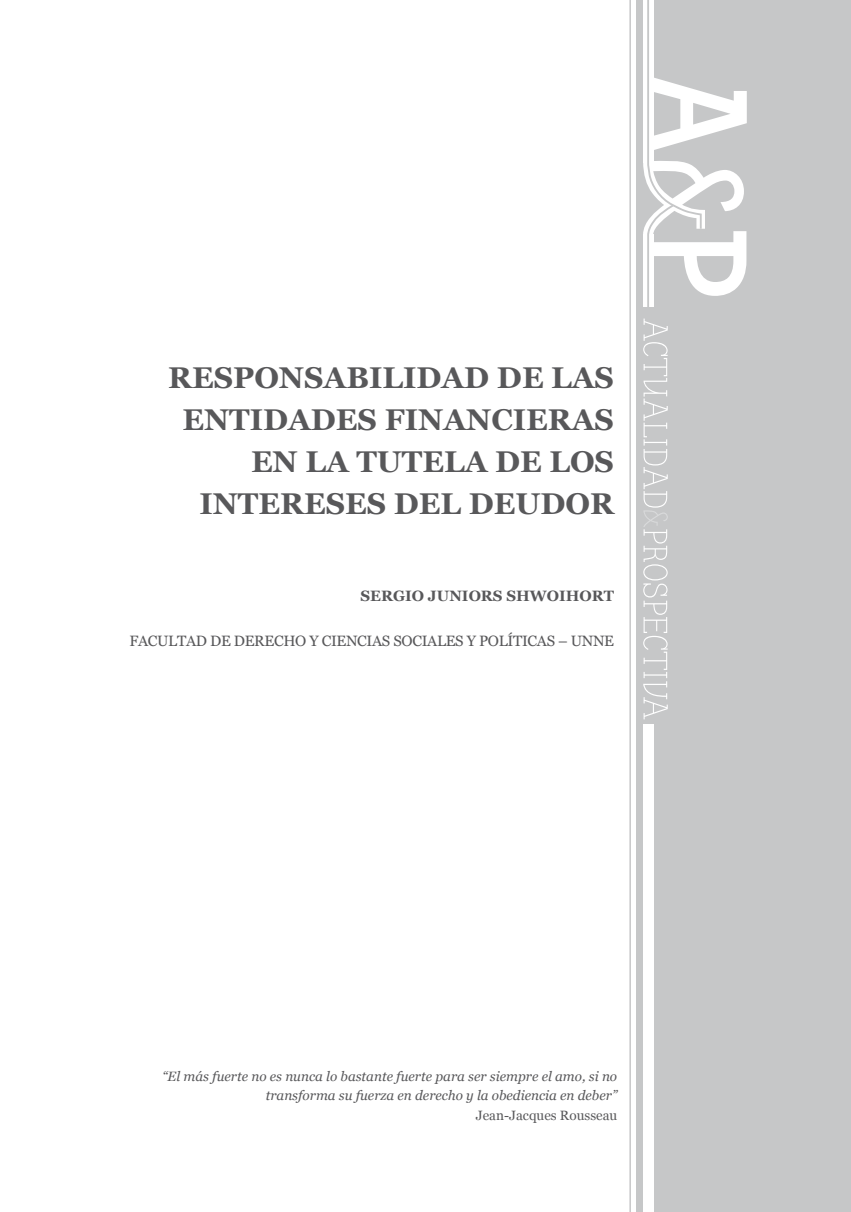
<style>
.page{position:relative;width:851px;height:1212px;background:#fff}
.page>*{position:absolute;margin:0;border:0;box-sizing:border-box;transform-origin:0 0}
.t1{font:700 30px/42px "Georgia";color:#58585a;text-align:right}
.t2{font:15px "Georgia";letter-spacing:-.02em;color:#58585a}
.t3{font:700 15px "Georgia";color:#58585a}
.t4{font:italic 13.5px/19.5px "Georgia";color:#58585a;text-align:right}
.t5{font:13.5px "Georgia";color:#58585a}
</style>
<div class="page">
<div style="left:636px;top:0;width:214px;height:1212px;background:#c6c7c8"></div>
<svg style="left:643px;top:0;width:103px;height:719px"></svg>
<div style="left:643px;top:725px;width:10px;height:487px;background:#fff"></div>
<hr style="left:629px;top:0;width:1px;height:1212px;background:#c6c7c8">
<h1 class="t1" style="left:168px;top:357px;width:447px">RESPONSABILIDAD DE LAS<br>ENTIDADES FINANCIERAS<br>EN LA TUTELA DE LOS<br>INTERESES DEL DEUDOR</h1>
<p class="t3" style="left:360px;top:586px;width:255px">SERGIO JUNIORS SHWOIHORT</p>
<p class="t2" style="left:129px;top:632px;width:486px">FACULTAD DE DERECHO Y CIENCIAS SOCIALES Y POLÍTICAS – UNNE</p>
<p class="t4" style="left:162px;top:1066px;width:456px">“El más fuerte no es nunca lo bastante fuerte para ser siempre el amo, si no transforma su fuerza en derecho y la obediencia en deber”</p>
<p class="t5" style="left:475px;top:1107px;width:143px">Jean-Jacques Rousseau</p>
</div>
